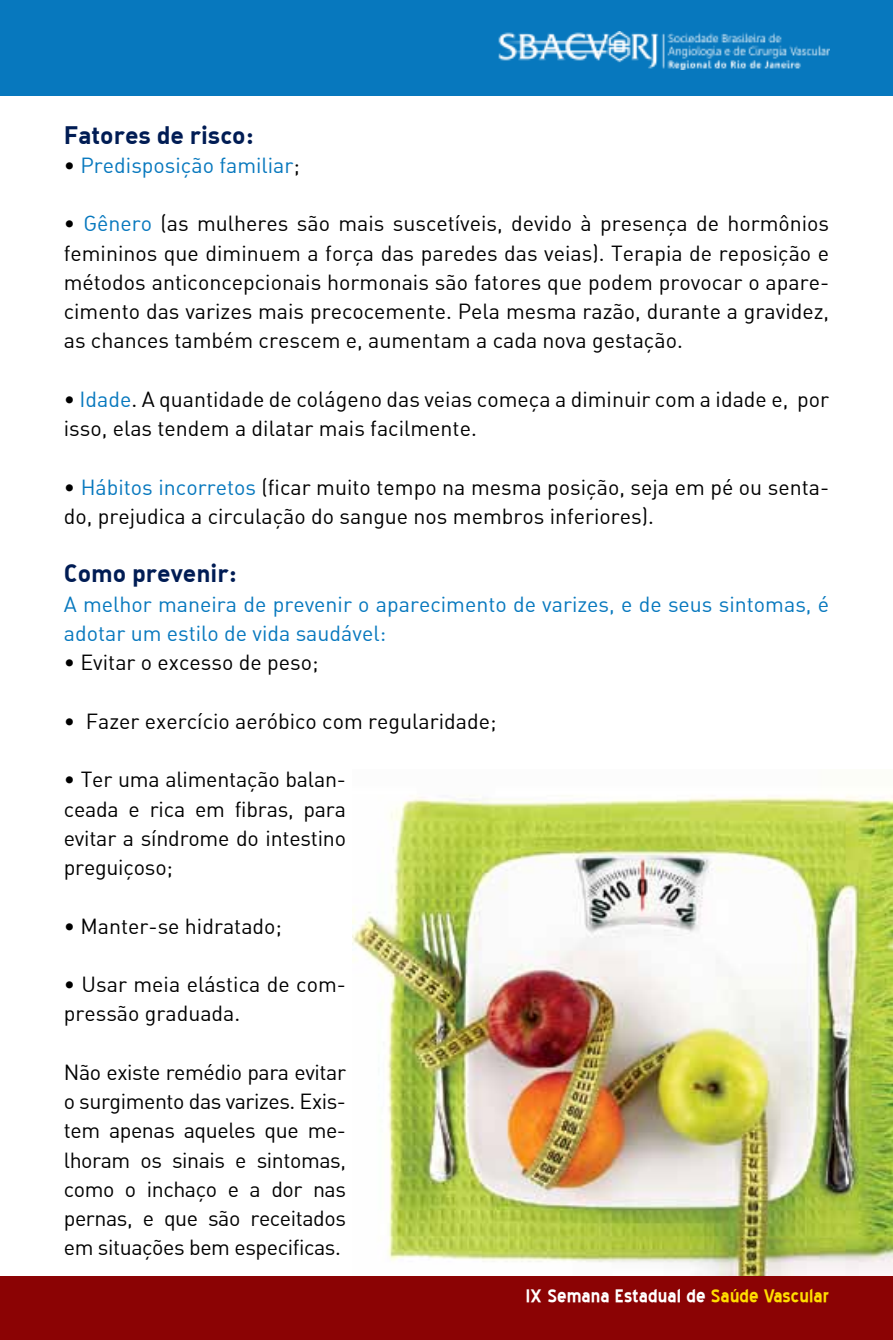
<style>
.page{position:relative;width:893px;height:1340px;background:#fff}
.page>*{position:absolute;margin:0;border:0;box-sizing:border-box;transform-origin:0 0}
.t1{font:700 24.75px "DIN Alternate";color:#001c54}
.t2{font:700 22.5px "Blue Highway";color:#fff}
.t3{font:21.38px/29.2px "DIN Alternate";color:#000;text-align:justify}
.t4{font:21.38px/29.2px "DIN Alternate";color:#0778be}
.s1{color:#000}
.s2{color:#0778be}
.s3{color:#fd0}
</style>
<div class="page">
<img style="left:352px;top:795px;width:541px;height:481px">
<div style="left:0;top:0;width:893px;height:96px;background:#0778be"></div>
<div style="left:0;top:1276px;width:893px;height:63px;background:#8b0304"></div>
<img style="left:498px;top:32px;width:331px;height:37px">
<p class="t1" style="left:64px;top:118px;width:191px">Fatores de risco:</p>
<p class="t4" style="left:64px;top:150px;width:238px"><span class="s1">•</span> Predisposição familiar<span class="s1">;</span></p>
<p class="t3" style="left:64px;top:208px;width:767px">• <span class="s2">Gênero</span> (as mulheres são mais suscetíveis, devido à presença de hormônios femininos que diminuem a força das paredes das veias). Terapia de reposição e métodos anticoncepcionais hormonais são fatores que podem provocar o apare&shy;cimento das varizes mais precocemente. Pela mesma razão, durante a gravidez, as chances também crescem e, aumentam a cada nova gestação.</p>
<p class="t3" style="left:64px;top:384px;width:767px">• <span class="s2">Idade</span>. A quantidade de colágeno das veias começa a diminuir com a idade e, por isso, elas tendem a dilatar mais facilmente.</p>
<p class="t3" style="left:64px;top:472px;width:767px">• <span class="s2">Hábitos incorretos</span> (ficar muito tempo na mesma posição, seja em pé ou senta&shy;do, prejudica a circulação do sangue nos membros inferiores).</p>
<p class="t1" style="left:64px;top:557px;width:174px">Como prevenir:</p>
<p class="t4" style="left:64px;top:589px;width:767px">A melhor maneira de prevenir o aparecimento de varizes, e de seus sintomas, é adotar um estilo de vida saudável:</p>
<p class="t3" style="left:64px;top:647px;width:256px">• Evitar o excesso de peso;</p>
<p class="t3" style="left:64px;top:706px;width:434px">• Fazer exercício aeróbico com regularidade;</p>
<p class="t3" style="left:64px;top:764px;width:284px">• Ter uma alimentação balan&shy;ceada e rica em fibras, para evitar a síndrome do intestino preguiçoso;</p>
<p class="t3" style="left:64px;top:910px;width:220px">• Manter-se hidratado;</p>
<p class="t3" style="left:64px;top:969px;width:284px">• Usar meia elástica de com&shy;pressão graduada.</p>
<p class="t3" style="left:64px;top:1057px;width:284px">Não existe remédio para evitar o surgimento das varizes. Exis&shy;tem apenas aqueles que me&shy;lhoram os sinais e sintomas, como o inchaço e a dor nas pernas, e que são receitados em situações bem especificas.</p>
<p class="t2" style="left:526px;top:1285px;width:305px">IX Semana Estadual de <span class="s3">Saúde Vascular</span></p>
</div>
